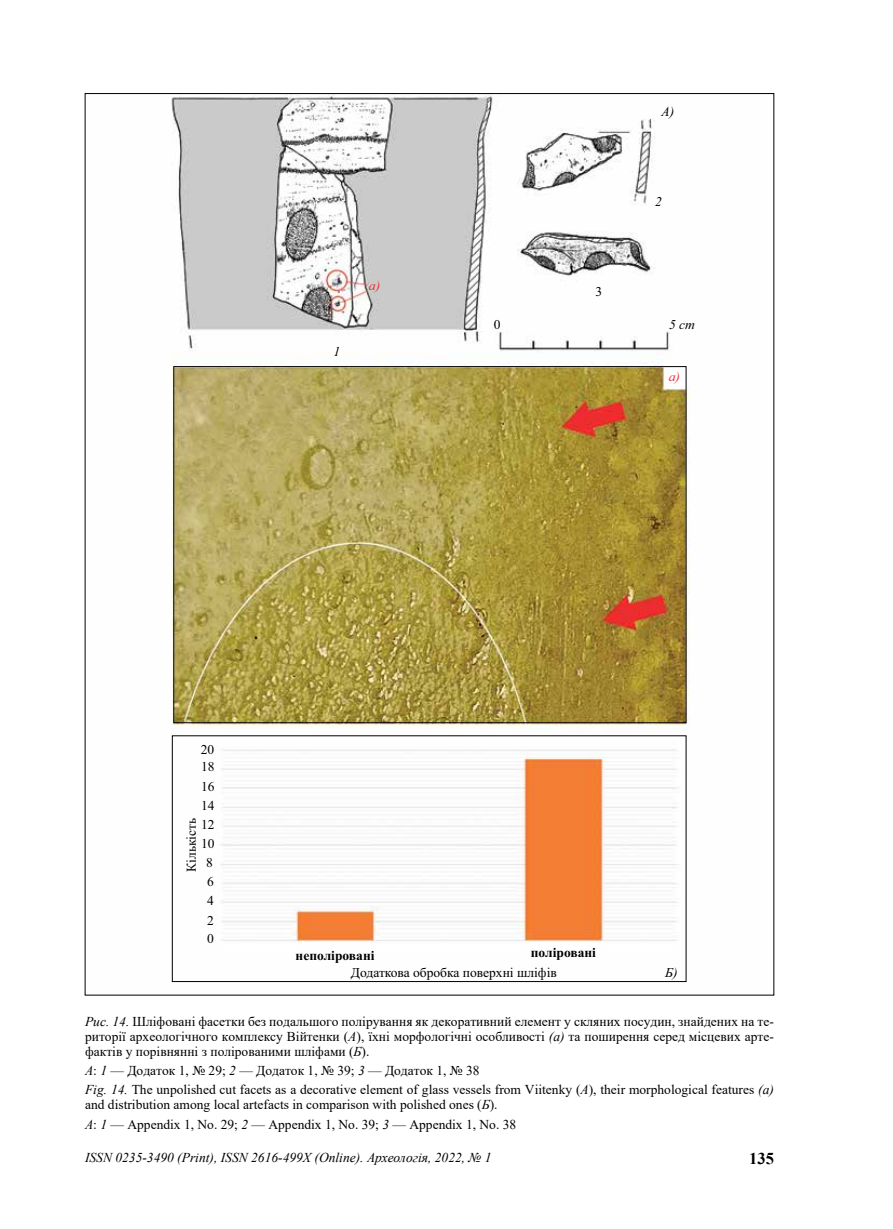
<style>
.page{position:relative;width:893px;height:1229px;background:#fff}
.page>*{position:absolute;margin:0;border:0;box-sizing:border-box;transform-origin:0 0}
.t1{font:700 16.5px "Times New Roman";color:#000}
.t2{font:13.5px/15px "Times New Roman";color:#000}
.t3{font:italic 13.5px "Times New Roman";color:#000}
.t4{font:700 13.5px "Times New Roman";color:#000}
.t5{font:italic 13.5px "Times New Roman";color:#ee2c30}
.s1{font-style:italic}
</style>
<div class="page">
<img style="left:171px;top:95px;width:519px;height:888px">
<svg style="left:172px;top:366px;width:514px;height:616px"></svg>
<p class="t3" style="left:661px;top:102px;width:14px">A)</p>
<p class="t3" style="left:333px;top:342px;width:8px">1</p>
<p class="t5" style="left:369px;top:276px;width:13px">a)</p>
<p class="t2" style="left:595px;top:285px;width:8px">3</p>
<p class="t3" style="left:655px;top:192px;width:8px">2</p>
<p class="t2" style="left:494px;top:318px;width:8px">0</p>
<p class="t3" style="left:669px;top:315px;width:27px">5 cm</p>
<p class="t5" style="left:669px;top:367px;width:13px">a)</p>
<p class="t2" style="left:201px;top:743px;width:15px">20</p>
<p class="t2" style="left:201px;top:760px;width:15px">18</p>
<p class="t2" style="left:201px;top:780px;width:15px">16</p>
<p class="t2" style="left:201px;top:799px;width:15px">14</p>
<p class="t2" style="left:185px;top:872px;width:55px;rotate:-90deg">Кількість</p>
<p class="t2" style="left:201px;top:818px;width:15px">12</p>
<p class="t2" style="left:201px;top:837px;width:15px">10</p>
<p class="t2" style="left:206px;top:856px;width:8px">8</p>
<p class="t2" style="left:207px;top:875px;width:8px">6</p>
<p class="t2" style="left:207px;top:894px;width:8px">4</p>
<p class="t2" style="left:207px;top:914px;width:8px">2</p>
<p class="t2" style="left:207px;top:932px;width:8px">0</p>
<p class="t4" style="left:296px;top:945px;width:80px">неполіровані</p>
<p class="t4" style="left:531px;top:942px;width:67px">поліровані</p>
<p class="t2" style="left:351px;top:966px;width:207px">Додаткова обробка поверхні шліфів</p>
<p class="t3" style="left:665px;top:963px;width:14px">Б)</p>
<p class="t2" style="left:85px;top:1013px;width:690px;text-align:justify"><span class="s1">Рис. 14.</span> Шліфовані фасетки без подальшого полірування як декоративний елемент у скляних посудин, знайдених на те&shy;риторії археологічного комплексу Війтенки (<span class="s1">А</span>), їхні морфологічні особливості <span class="s1">(а)</span> та поширення серед місцевих арте&shy;фактів у порівнянні з полірованими шліфами (<span class="s1">Б</span>).</p>
<p class="t2" style="left:85px;top:1061px;width:690px;line-height:19.2px"><span class="s1">А</span>: <span class="s1">1</span> — Додаток 1, № 29; <span class="s1">2</span> — Додаток 1, № 39; <span class="s1">3</span> — Додаток 1, № 38<br><span class="s1">Fig. 14.</span> The unpolished cut facets as a decorative element of glass vessels from Viitenky (<span class="s1">A</span>), their morphological features <span class="s1">(a)</span></p>
<p class="t2" style="left:85px;top:1095px;width:433px;line-height:19.2px">and distribution among local artefacts in comparison with polished ones (<span class="s1">Б</span>).<br><span class="s1">А</span>: <span class="s1">1</span> — Appendix 1, No. 29; <span class="s1">2</span> — Appendix 1, No. 39; <span class="s1">3</span> — Appendix 1, No. 38</p>
<p class="t3" style="left:85px;top:1148px;width:408px">ISSN 0235-3490 (Print), ISSN 2616-499X (Online). Археологія, 2022, № 1</p>
<p class="t1" style="left:749px;top:1146px;width:26px">135</p>
</div>
